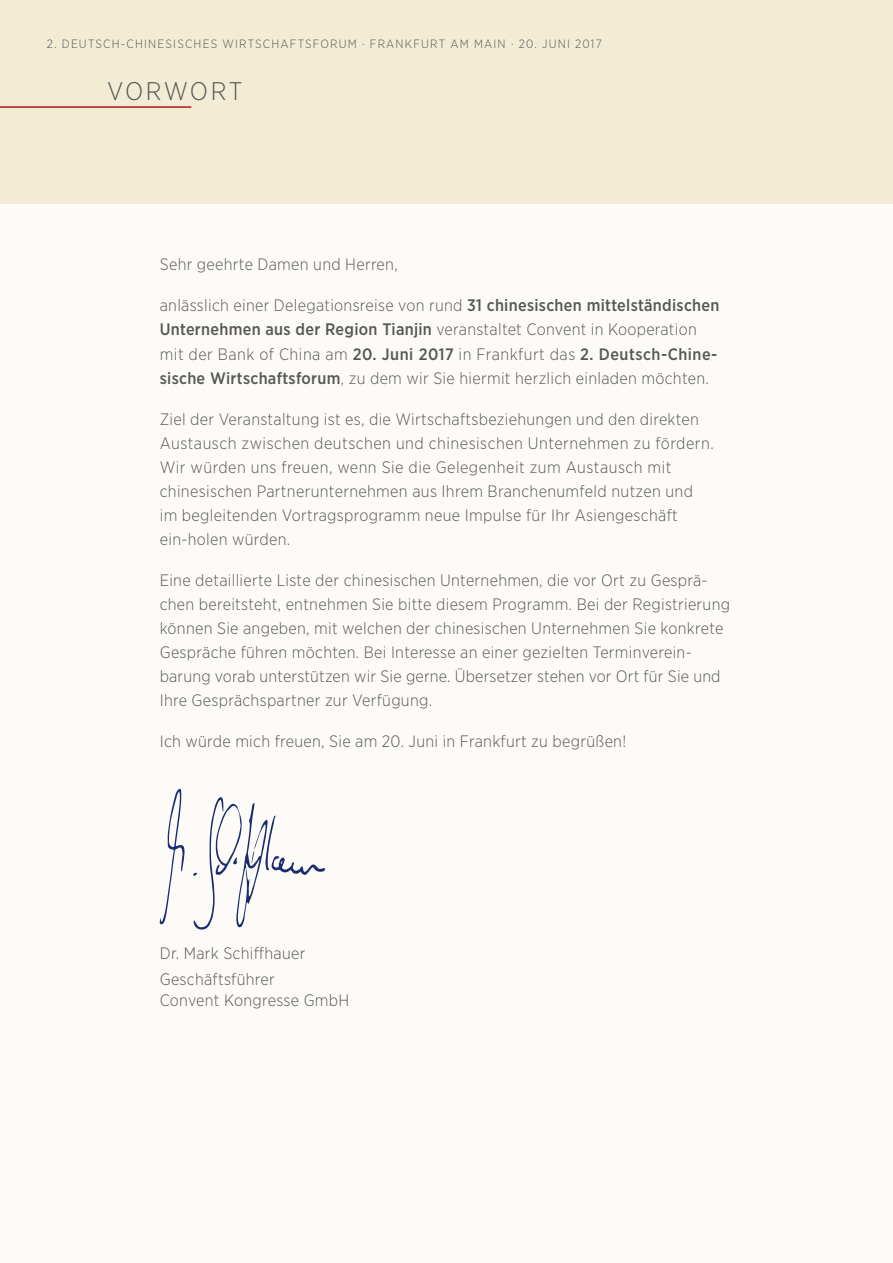
<style>
.page{position:relative;width:893px;height:1263px;background:#fdfbf7}
.page>*{position:absolute;margin:0;border:0;box-sizing:border-box;transform-origin:0 0}
.t1{font:300 25.5px "Gotham Narrow";letter-spacing:.09em;color:#575756}
.t2{font:300 16.5px/24px "Gotham Narrow";letter-spacing:.02em;color:#575756}
.t3{font:300 12px "Gotham Narrow";letter-spacing:.1em;color:#575756}
.s1{font-weight:500;font-size:16.65px}
.s2{font-weight:500}
</style>
<div class="page">
<div style="left:0;top:0;width:893px;height:204px;background:#f2ecd4"></div>
<hr style="left:0;top:106px;width:191px;height:2px;background:#b5131d">
<svg style="left:160px;top:789px;width:25px;height:135px"></svg>
<svg style="left:193px;top:797px;width:132px;height:132px"></svg>
<p class="t3" style="left:47px;top:36px;width:556px">2. DEUTSCH-CHINESISCHES WIRTSCHAFTSFORUM · FRANKFURT AM MAIN · 20. JUNI 2017</p>
<h1 class="t1" style="left:107px;top:76px;width:137px">VORWORT</h1>
<p class="t2" style="left:160px;top:252px;width:239px">Sehr geehrte Damen und Herren,</p>
<p class="t2" style="left:160px;top:293px;width:561px">anlässlich einer Delegationsreise von rund <span class="s1">31 chinesischen mittelständischen Unternehmen aus der Region Tianjin</span> veranstaltet Convent in Kooperation mit der Bank of China am <span class="s2">20. Juni 2017</span> in Frankfurt das <span class="s2">2. Deutsch-Chine&shy;sische Wirtschaftsforum</span>, zu dem wir Sie hiermit herzlich einladen möchten.</p>
<p class="t2" style="left:160px;top:406px;width:555px">Ziel der Veranstaltung ist es, die Wirtschaftsbeziehungen und den direkten Austausch zwischen deutschen und chinesischen Unternehmen zu fördern.<br>Wir würden uns freuen, wenn Sie die Gelegenheit zum Austausch mit chinesischen Partnerunternehmen aus Ihrem Branchenumfeld nutzen und im begleitenden Vortragsprogramm neue Impulse für Ihr Asiengeschäft ein-holen würden.</p>
<p class="t2" style="left:160px;top:567px;width:572px">Eine detaillierte Liste der chinesischen Unternehmen, die vor Ort zu Gesprä&shy;chen bereitsteht, entnehmen Sie bitte diesem Programm. Bei der Registrierung können Sie angeben, mit welchen der chinesischen Unternehmen Sie konkrete Gespräche führen möchten. Bei Interesse an einer gezielten Terminverein&shy;barung vorab unterstützen wir Sie gerne. Übersetzer stehen vor Ort für Sie und Ihre Gesprächspartner zur Verfügung.</p>
<p class="t2" style="left:160px;top:728px;width:468px">Ich würde mich freuen, Sie am 20. Juni in Frankfurt zu begrüßen!</p>
<p class="t2" style="left:160px;top:940px;width:147px;line-height:25.5px">Dr. Mark Schiffhauer<br>Geschäftsführer</p>
<p class="t2" style="left:160px;top:987px;width:191px">Convent Kongresse GmbH</p>
</div>
